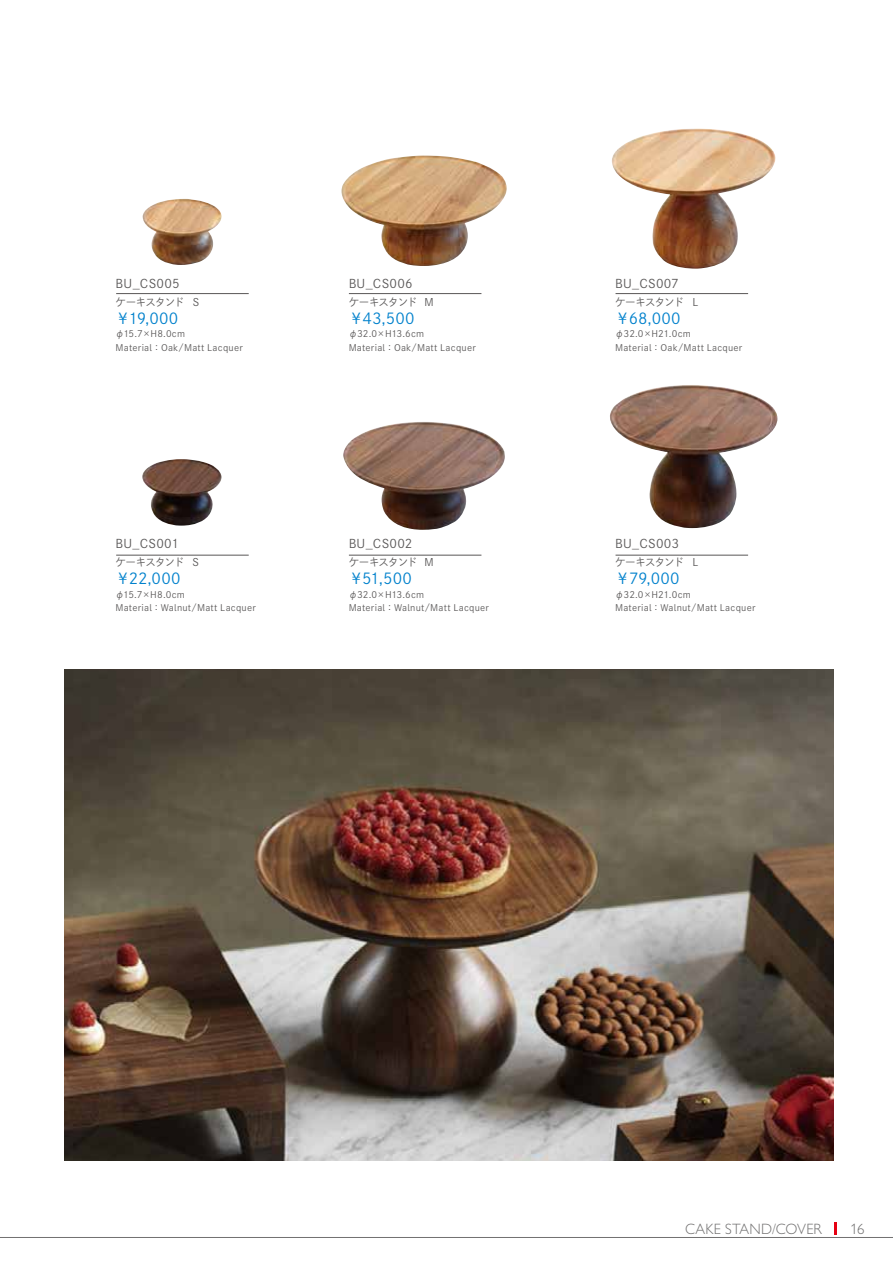
<style>
.page{position:relative;width:893px;height:1263px;background:#fff}
.page>*{position:absolute;margin:0;border:0;box-sizing:border-box;transform-origin:0 0}
.t1{font:15px "DNP Shuei Go Kin Std L";letter-spacing:.02em;color:#0081cc}
.t2{font:300 15px "Gill Sans Nova";letter-spacing:.015em;color:#727171}
.t3{font:12px "DNP Shuei Go Kin Std L";letter-spacing:.02em;color:#595757}
.t4{font:10.5px "DNP Shuei Go Kin Std L";letter-spacing:-.08em;color:#595757}
.t5{font:9px/13.5px "DNP Shuei Go Kin Std L";letter-spacing:.025em;color:#595757}
</style>
<div class="page">
<img style="left:143px;top:199px;width:79px;height:66px">
<img style="left:341px;top:156px;width:166px;height:110px">
<img style="left:612px;top:128px;width:164px;height:141px">
<img style="left:343px;top:422px;width:162px;height:108px">
<img style="left:610px;top:385px;width:167px;height:143px">
<img style="left:142px;top:459px;width:80px;height:67px">
<img style="left:65px;top:669px;width:768px;height:492px">
<hr style="left:0;top:1237px;width:893px;height:1px;background:#727171">
<svg style="left:835px;top:1222px;width:2px;height:13px"></svg>
<hr style="left:116px;top:293px;width:133px;height:1px;background:#595757">
<hr style="left:349px;top:293px;width:132px;height:1px;background:#595757">
<hr style="left:615px;top:293px;width:133px;height:1px;background:#595757">
<hr style="left:116px;top:555px;width:133px;height:1px;background:#595757">
<hr style="left:349px;top:555px;width:132px;height:1px;background:#595757">
<hr style="left:615px;top:555px;width:133px;height:1px;background:#595757">
<h2 class="t3" style="left:116px;top:275px;width:65px">BU_CS005</h2>
<p class="t4" style="left:116px;top:295px;width:87px">ケーキスタンド Ｓ</p>
<h1 class="t1" style="left:116px;top:308px;width:64px">￥19,000</h1>
<p class="t5" style="left:116px;top:327px;width:129px">φ15.7×H8.0cm<br>Material：Oak/Matt Lacquer</p>
<h2 class="t3" style="left:115px;top:536px;width:65px">BU_CS001</h2>
<p class="t4" style="left:115px;top:555px;width:87px">ケーキスタンド Ｓ</p>
<h1 class="t1" style="left:115px;top:569px;width:67px">￥22,000</h1>
<p class="t5" style="left:115px;top:588px;width:142px">φ15.7×H8.0cm<br>Material：Walnut/Matt Lacquer</p>
<h2 class="t3" style="left:349px;top:275px;width:66px">BU_CS006</h2>
<p class="t4" style="left:349px;top:295px;width:87px">ケーキスタンド Ｍ</p>
<h1 class="t1" style="left:349px;top:308px;width:67px">￥43,500</h1>
<p class="t5" style="left:349px;top:327px;width:129px">φ32.0×H13.6cm<br>Material：Oak/Matt Lacquer</p>
<h2 class="t3" style="left:349px;top:536px;width:65px">BU_CS002</h2>
<p class="t4" style="left:349px;top:555px;width:87px">ケーキスタンド Ｍ</p>
<h1 class="t1" style="left:349px;top:569px;width:65px">￥51,500</h1>
<p class="t5" style="left:349px;top:588px;width:142px">φ32.0×H13.6cm<br>Material：Walnut/Matt Lacquer</p>
<h2 class="t3" style="left:615px;top:275px;width:65px">BU_CS007</h2>
<p class="t4" style="left:615px;top:295px;width:87px">ケーキスタンド Ｌ</p>
<h1 class="t1" style="left:615px;top:308px;width:67px">￥68,000</h1>
<p class="t5" style="left:615px;top:327px;width:129px">φ32.0×H21.0cm<br>Material：Oak/Matt Lacquer</p>
<h2 class="t3" style="left:615px;top:536px;width:65px">BU_CS003</h2>
<p class="t4" style="left:615px;top:555px;width:87px">ケーキスタンド Ｌ</p>
<h1 class="t1" style="left:615px;top:569px;width:66px">￥79,000</h1>
<p class="t5" style="left:615px;top:588px;width:142px">φ32.0×H21.0cm<br>Material：Walnut/Matt Lacquer</p>
<h1 class="t2" style="left:685px;top:1219px;width:139px">CAKE STAND/COVER</h1>
<h1 class="t2" style="left:850px;top:1219px;width:16px">16</h1>
</div>
